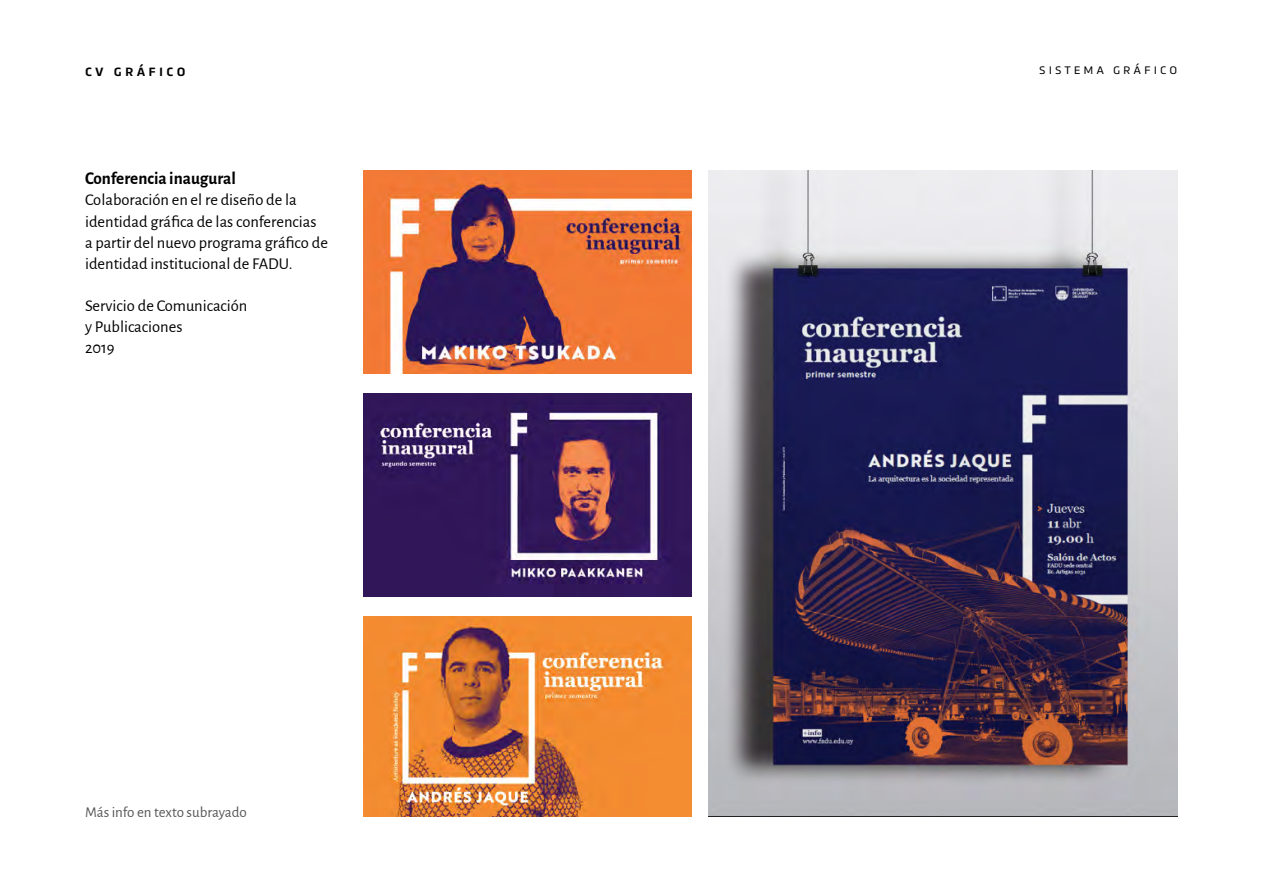
<style>
.page{position:relative;width:1263px;height:893px;background:#fff}
.page>*{position:absolute;margin:0;border:0;box-sizing:border-box;transform-origin:0 0}
.titulos{font:700 18px "Alegreya Sans";color:#000;scale:.95 1}
.t1{font:16.5px/21px "Alegreya Sans";color:#000}
.t2{font:500 16.5px "Trasandina";letter-spacing:.2em;color:#000}
.t3{font:15px "Alegreya Sans";letter-spacing:-.005em;color:#575756}
.t4{font:15px "Trasandina";letter-spacing:.2em;color:#000}
</style>
<div class="page">
<img style="left:364px;top:394px;width:327px;height:203px">
<img style="left:364px;top:170px;width:327px;height:203px">
<img style="left:364px;top:617px;width:327px;height:199px">
<img style="left:708px;top:170px;width:470px;height:646px">
<p class="t2" style="left:85px;top:58px;width:102px">cv gráfico</p>
<p class="t4" style="left:1039px;top:58px;width:139px">sistema gráfico</p>
<p class="titulos" style="left:85px;top:165px;width:160px">Conferencia inaugural</p>
<p class="t1" style="left:85px;top:189px;width:233px">Colaboración en el re diseño de la identidad gráfica de las conferencias</p>
<p class="t1" style="left:85px;top:231px;width:244px">a partir del nuevo programa gráfico de identidad institucional de FADU.</p>
<p class="t1" style="left:85px;top:294px;width:164px">Servicio de Comunicación</p>
<p class="t1" style="left:85px;top:315px;width:99px">y Publicaciones</p>
<p class="t1" style="left:85px;top:336px;width:31px">2019</p>
<p class="t3" style="left:85px;top:801px;width:163px">Más info en texto subrayado</p>
</div>
